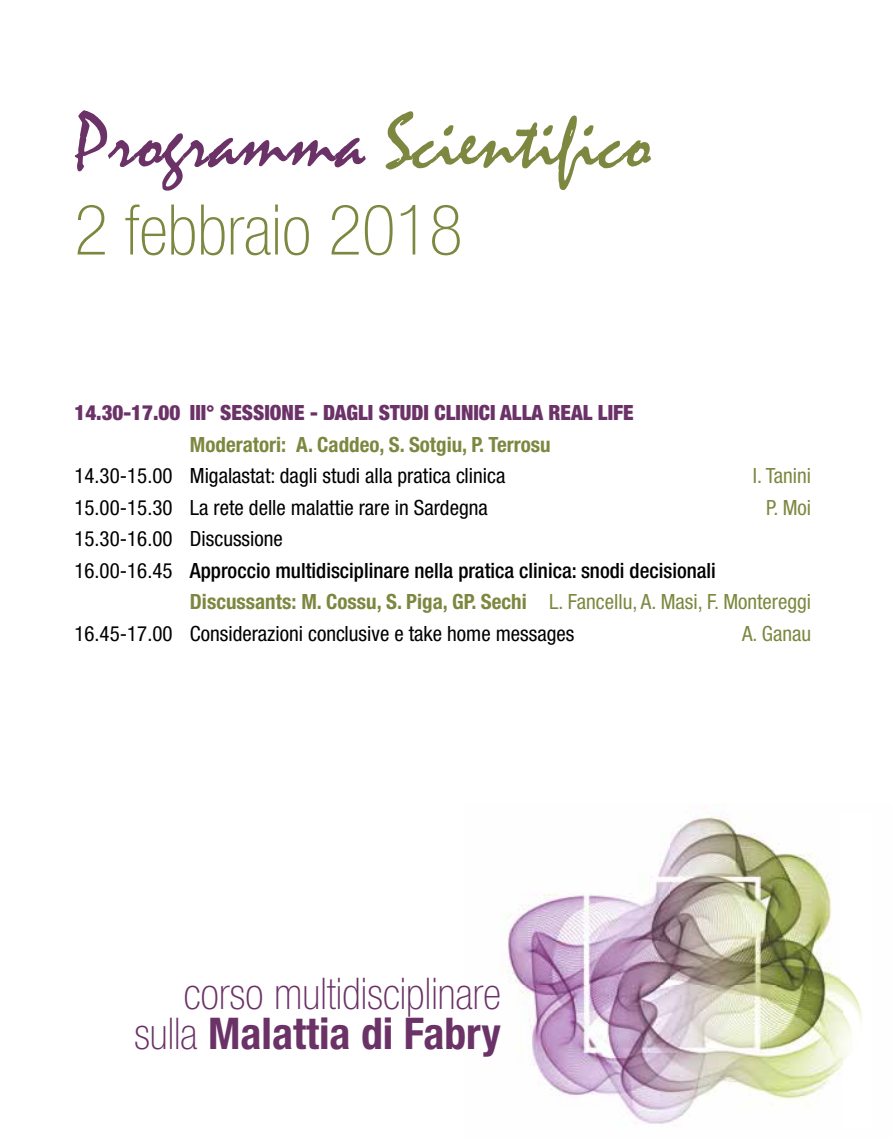
<style>
.page{position:relative;width:893px;height:1141px;background:#fff}
.page>*{position:absolute;margin:0;border:0;box-sizing:border-box;transform-origin:0 0}
.t1{font:78.75px "Mistral";color:#7d873f}
.t2{font:100 condensed 70px "Helvetica Neue LT Std";color:#7d873f}
.t3{font:100 condensed 43.75px/40.2px "Helvetica Neue";color:#6b3267;text-align:right}
.t4{font:condensed 21px "Helvetica Neue";color:#000}
.t5{font:700 condensed 21px "Helvetica Neue";color:#7d873f}
.t6{font:500 condensed 21px "Helvetica Neue";color:#000}
.t7{font:900 condensed 21px "Helvetica Neue";color:#6b3267}
.t8{font:condensed 21px "Helvetica Neue";color:#7d873f}
.s1{color:#6b3267}
.s2{font-weight:400}
.s3{font-weight:700}
</style>
<div class="page">
<img style="left:508px;top:816px;width:354px;height:308px">
<h1 class="t1" style="left:74px;top:98px;width:578px"><span class="s1">Programma</span> Scientifico</h1>
<h2 class="t2" style="left:74px;top:191px;width:390px">2 febbraio 2018</h2>
<p class="t7" style="left:74px;top:400px;width:561px">14.30-17.00 III° SESSIONE - DAGLI STUDI CLINICI ALLA REAL LIFE</p>
<p class="t5" style="left:190px;top:431px;width:362px">Moderatori: A. Caddeo, S. Sotgiu, P. Terrosu</p>
<p class="t4" style="left:74px;top:463px;width:432px">14.30-15.00 Migalastat: dagli studi alla pratica clinica</p>
<p class="t8" style="left:753px;top:463px;width:60px">I. Tanini</p>
<p class="t4" style="left:74px;top:495px;width:415px">15.00-15.30 La rete delle malattie rare in Sardegna</p>
<p class="t8" style="left:766px;top:495px;width:47px">P. Moi</p>
<p class="t4" style="left:74px;top:526px;width:210px">15.30-16.00 Discussione</p>
<p class="t6" style="left:74px;top:558px;width:643px"><span class="s2">16.00-16.45</span> Approccio multidisciplinare nella pratica clinica: snodi decisionali</p>
<p class="t5" style="left:190px;top:589px;width:623px">Discussants: M. Cossu, S. Piga, GP. Sechi <span class="s2">L. Fancellu, A. Masi, F. Montereggi</span></p>
<p class="t4" style="left:74px;top:621px;width:502px">16.45-17.00 Considerazioni conclusive e take home messages</p>
<p class="t8" style="left:742px;top:621px;width:71px">A. Ganau</p>
<h3 class="t3" style="left:134px;top:973px;width:368px">corso multidisciplinare sulla <span class="s3">Malattia di Fabry</span></h3>
</div>
